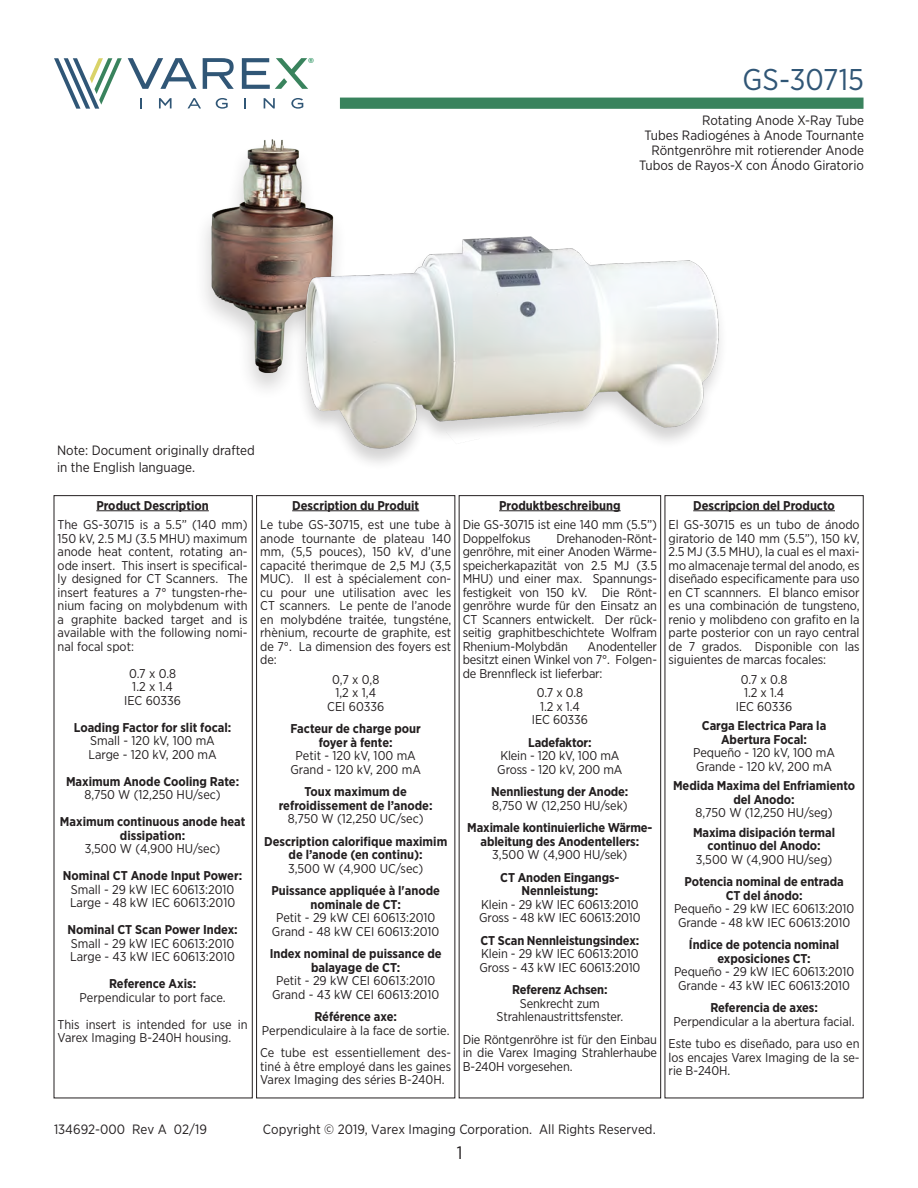
<style>
.page{position:relative;width:918px;height:1188px;background:#fff}
.page>*{position:absolute;margin:0;border:0;box-sizing:border-box;transform-origin:0 0}
.t1{font:30px "Gotham Narrow";color:#305676}
.t2{font:18px "Gotham Narrow";color:#231f20}
.t3{font:13.5px/16.2px "Gotham Narrow";color:#231f20}
.t4{font:12.75px/13.5px "Gotham Narrow";letter-spacing:-.005em;color:#231f20;text-align:justify}
.t5{font:700 12.75px/13.5px "Gotham Narrow";letter-spacing:-.005em;color:#231f20;text-align:center}
.t6{font:11.7px "Neutraface Text Book Alt";color:#0a8348}
</style>
<div class="page">
<div style="left:340px;top:98px;width:524px;height:11px;background:#39835d"></div>
<svg style="left:54px;top:58px;width:68px;height:51px"></svg>
<svg style="left:140px;top:98px;width:2px;height:10px"></svg>
<svg style="left:159px;top:98px;width:13px;height:10px"></svg>
<svg style="left:188px;top:98px;width:13px;height:10px"></svg>
<svg style="left:216px;top:98px;width:12px;height:11px"></svg>
<svg style="left:264px;top:98px;width:11px;height:10px"></svg>
<svg style="left:291px;top:98px;width:12px;height:11px"></svg>
<svg style="left:128px;top:58px;width:180px;height:31px"></svg>
<hr style="left:96px;top:510px;width:113px;height:1px;background:#231f20">
<div style="left:54px;top:495px;width:199px;height:603px;border:1px solid #231f20"></div>
<hr style="left:292px;top:510px;width:127px;height:1px;background:#231f20">
<div style="left:256px;top:495px;width:199px;height:603px;border:1px solid #231f20"></div>
<hr style="left:499px;top:510px;width:122px;height:1px;background:#231f20">
<div style="left:459px;top:495px;width:202px;height:603px;border:1px solid #231f20"></div>
<hr style="left:693px;top:510px;width:142px;height:1px;background:#231f20">
<div style="left:665px;top:495px;width:199px;height:603px;border:1px solid #231f20"></div>
<img style="left:205px;top:139px;width:129px;height:242px">
<img style="left:289px;top:225px;width:432px;height:234px">
<p class="t6" style="left:308px;top:54px;width:7px">®</p>
<h1 class="t1" style="left:743px;top:61px;width:123px">GS-30715</h1>
<p class="t3" style="left:702px;top:112px;width:163px">Rotating Anode X-Ray Tube</p>
<p class="t3" style="left:644px;top:127px;width:221px">Tubes Radiogénes à Anode Tournante</p>
<p class="t3" style="left:651px;top:142px;width:214px">Röntgenröhre mit rotierender Anode</p>
<p class="t3" style="left:639px;top:157px;width:226px">Tubos de Rayos-X con Ánodo Giratorio</p>
<p class="t3" style="left:57px;top:442px;width:199px">Note: Document originally drafted in the English language.</p>
<p class="t5" style="left:96px;top:498px;width:114px">Product Description</p>
<p class="t4" style="left:58px;top:518px;width:192px">The GS-30715 is a 5.5” (140 mm)<br>150 kV, 2.5 MJ (3.5 MHU) maximum anode heat content, rotating an&shy;ode insert. This insert is specifical&shy;ly designed for CT Scanners. The insert features a 7° tungsten-rhe&shy;nium facing on molybdenum with a graphite backed target and is available with the following nomi&shy;nal focal spot:</p>
<p class="t4" style="left:129px;top:666px;width:49px">0.7 x 0.8</p>
<p class="t4" style="left:132px;top:680px;width:42px">1.2 x 1.4</p>
<p class="t4" style="left:124px;top:693px;width:58px">IEC 60336</p>
<p class="t5" style="left:74px;top:720px;width:159px">Loading Factor for slit focal:</p>
<p class="t4" style="left:90px;top:734px;width:126px">Small - 120 kV, 100 mA</p>
<p class="t4" style="left:88px;top:747px;width:130px">Large - 120 kV, 200 mA</p>
<p class="t5" style="left:66px;top:774px;width:175px">Maximum Anode Cooling Rate:</p>
<p class="t4" style="left:85px;top:788px;width:138px">8,750 W (12,250 HU/sec)</p>
<p class="t5" style="left:60px;top:815px;width:187px">Maximum continuous anode heat dissipation:</p>
<p class="t4" style="left:85px;top:842px;width:137px">3,500 W (4,900 HU/sec)</p>
<p class="t5" style="left:63px;top:869px;width:181px">Nominal CT Anode Input Power:</p>
<p class="t4" style="left:71px;top:882px;width:165px">Small - 29 kW IEC 60613:2010</p>
<p class="t4" style="left:70px;top:896px;width:167px">Large - 48 kW IEC 60613:2010</p>
<p class="t5" style="left:67px;top:923px;width:172px">Nominal CT Scan Power Index:</p>
<p class="t4" style="left:71px;top:936px;width:165px">Small - 29 kW IEC 60613:2010</p>
<p class="t4" style="left:70px;top:950px;width:166px">Large - 43 kW IEC 60613:2010</p>
<p class="t5" style="left:109px;top:977px;width:89px">Reference Axis:</p>
<p class="t4" style="left:80px;top:990px;width:147px">Perpendicular to port face.</p>
<p class="t4" style="left:58px;top:1017px;width:191px">This insert is intended for use in<br>Varex Imaging B-240H housing.</p>
<p class="t5" style="left:292px;top:498px;width:129px">Description du Produit</p>
<p class="t4" style="left:260px;top:518px;width:193px">Le tube GS-30715, est une tube à anode tournante de plateau 140 mm, (5,5 pouces), 150 kV, d’une capacité therimque de 2,5 MJ (3,5<br>MUC). Il est à spécialement con&shy;cu pour une utilisation avec les CT scanners. Le pente de l’anode en molybdéne traitée, tungsténe, rhènium, recourte de graphite, est de 7°. La dimension des foyers est de:</p>
<p class="t4" style="left:332px;top:672px;width:49px">0,7 x 0,8</p>
<p class="t4" style="left:335px;top:686px;width:42px">1,2 x 1,4</p>
<p class="t4" style="left:327px;top:699px;width:58px">CEI 60336</p>
<p class="t5" style="left:291px;top:722px;width:132px">Facteur de charge pour foyer à fente:</p>
<p class="t4" style="left:296px;top:749px;width:122px">Petit - 120 kV, 100 mA</p>
<p class="t4" style="left:290px;top:762px;width:132px">Grand - 120 kV, 200 mA</p>
<p class="t5" style="left:279px;top:785px;width:155px">Toux maximum de refroidissement de l’anode:</p>
<p class="t4" style="left:288px;top:812px;width:137px">8,750 W (12,250 UC/sec)</p>
<p class="t5" style="left:264px;top:834px;width:185px">Description calorifique maximim de l’anode (en continu):</p>
<p class="t4" style="left:288px;top:861px;width:137px">3,500 W (4,900 UC/sec)</p>
<p class="t5" style="left:271px;top:884px;width:170px">Puissance appliquée à l'anode nominale de CT:</p>
<p class="t4" style="left:276px;top:911px;width:161px">Petit - 29 kW CEI 60613:2010</p>
<p class="t4" style="left:272px;top:924px;width:169px">Grand - 48 kW CEI 60613:2010</p>
<p class="t5" style="left:270px;top:947px;width:173px">Index nominal de puissance de balayage de CT:</p>
<p class="t4" style="left:276px;top:974px;width:161px">Petit - 29 kW CEI 60613:2010</p>
<p class="t4" style="left:272px;top:987px;width:169px">Grand - 43 kW CEI 60613:2010</p>
<p class="t5" style="left:314px;top:1010px;width:84px">Référence axe:</p>
<p class="t4" style="left:262px;top:1023px;width:189px">Perpendiculaire à la face de sortie.</p>
<p class="t4" style="left:260px;top:1046px;width:193px">Ce tube est essentiellement des&shy;tiné à être employé dans les gaines Varex Imaging des séries B-240H.</p>
<p class="t5" style="left:499px;top:498px;width:123px">Produktbeschreibung</p>
<p class="t4" style="left:463px;top:518px;width:196px">Die GS-30715 ist eine 140 mm (5.5”)<br>Doppelfokus</p>
<p class="t4" style="left:463px;top:531px;width:196px;text-indent:94px">Drehanoden-Rönt&shy;genröhre, mit einer Anoden Wärme&shy;speicherkapazität von 2.5 MJ (3.5<br>MHU) und einer max. Spannungs&shy;festigkeit von 150 kV. Die Rönt&shy;genröhre wurde für den Einsatz an CT Scanners entwickelt. Der rück&shy;seitig graphitbeschichtete Wolfram Rhenium-Molybdän</p>
<p class="t4" style="left:463px;top:639px;width:196px;text-indent:125px">Anodenteller besitzt einen Winkel von 7°. Folgen&shy;de Brennfleck ist lieferbar:</p>
<p class="t4" style="left:537px;top:686px;width:48px">0.7 x 0.8</p>
<p class="t4" style="left:540px;top:699px;width:41px">1.2 x 1.4</p>
<p class="t4" style="left:532px;top:713px;width:57px">IEC 60336</p>
<p class="t5" style="left:528px;top:735px;width:65px">Ladefaktor:</p>
<p class="t4" style="left:500px;top:749px;width:121px">Klein - 120 kV, 100 mA</p>
<p class="t4" style="left:497px;top:762px;width:127px">Gross - 120 kV, 200 mA</p>
<p class="t5" style="left:491px;top:785px;width:139px">Nennliestung der Anode:</p>
<p class="t4" style="left:492px;top:798px;width:137px">8,750 W (12,250 HU/sek)</p>
<p class="t5" style="left:467px;top:821px;width:187px">Maximale kontinuierliche Wärme&shy;ableitung des Anodentellers:</p>
<p class="t4" style="left:492px;top:848px;width:137px">3,500 W (4,900 HU/sek)</p>
<p class="t5" style="left:500px;top:870px;width:121px">CT Anoden Eingangs-<br>Nennleistung:</p>
<p class="t4" style="left:481px;top:897px;width:159px">Klein - 29 kW IEC 60613:2010</p>
<p class="t4" style="left:479px;top:911px;width:163px">Gross - 48 kW IEC 60613:2010</p>
<p class="t5" style="left:481px;top:933px;width:160px">CT Scan Nennleistungsindex:</p>
<p class="t4" style="left:481px;top:947px;width:159px">Klein - 29 kW IEC 60613:2010</p>
<p class="t4" style="left:479px;top:960px;width:163px">Gross - 43 kW IEC 60613:2010</p>
<p class="t5" style="left:512px;top:983px;width:97px">Referenz Achsen:</p>
<p class="t4" style="left:497px;top:996px;width:128px;text-align:center">Senkrecht zum<br>Strahlenaustrittsfenster.</p>
<p class="t4" style="left:463px;top:1032px;width:196px">Die Röntgenröhre ist für den Einbau in die Varex Imaging Strahlerhaube B-240H vorgesehen.</p>
<p class="t5" style="left:693px;top:498px;width:143px">Descripcion del Producto</p>
<p class="t4" style="left:669px;top:518px;width:193px">El GS-30715 es un tubo de ánodo giratorio de 140 mm (5.5”), 150 kV, 2.5 MJ (3.5 MHU), la cual es el maxi&shy;mo almacenaje termal del anodo, es diseñado especificamente para uso en CT scannners. El blanco emisor es una combinación de tungsteno, renio y molibdeno con grafito en la parte posterior con un rayo central de 7 grados. Disponible con las siguientes de marcas focales:</p>
<p class="t4" style="left:741px;top:672px;width:48px">0.7 x 0.8</p>
<p class="t4" style="left:744px;top:686px;width:42px">1.2 x 1.4</p>
<p class="t4" style="left:736px;top:699px;width:58px">IEC 60336</p>
<p class="t5" style="left:702px;top:719px;width:126px">Carga Electrica Para la</p>
<p class="t5" style="left:721px;top:732px;width:88px">Abertura Focal:</p>
<p class="t4" style="left:693px;top:746px;width:143px">Pequeño - 120 kV, 100 mA</p>
<p class="t4" style="left:696px;top:759px;width:137px">Grande - 120 kV, 200 mA</p>
<p class="t5" style="left:673px;top:779px;width:184px">Medida Maxima del Enfriamiento del Anodo:</p>
<p class="t4" style="left:696px;top:806px;width:139px">8,750 W (12,250 HU/seg)</p>
<p class="t5" style="left:693px;top:825px;width:144px">Maxima disipación termal continuo del Anodo:</p>
<p class="t4" style="left:696px;top:852px;width:138px">3,500 W (4,900 HU/seg)</p>
<p class="t5" style="left:685px;top:875px;width:161px">Potencia nominal de entrada<br>CT del ánodo:</p>
<p class="t4" style="left:674px;top:902px;width:182px">Pequeño - 29 kW IEC 60613:2010</p>
<p class="t4" style="left:678px;top:915px;width:174px">Grande - 48 kW IEC 60613:2010</p>
<p class="t5" style="left:689px;top:938px;width:152px">Índice de potencia nominal</p>
<p class="t5" style="left:717px;top:951px;width:95px">exposiciones CT:</p>
<p class="t4" style="left:674px;top:965px;width:182px">Pequeño - 29 kW IEC 60613:2010</p>
<p class="t4" style="left:678px;top:978px;width:173px">Grande - 43 kW IEC 60613:2010</p>
<p class="t5" style="left:710px;top:1001px;width:109px">Referencia de axes:</p>
<p class="t4" style="left:674px;top:1014px;width:182px">Perpendicular a la abertura facial.</p>
<p class="t4" style="left:669px;top:1037px;width:193px">Este tubo es diseñado, para uso en los encajes Varex Imaging de la se&shy;rie B-240H.</p>
<p class="t3" style="left:54px;top:1121px;width:155px">134692-000 Rev A 02/19</p>
<p class="t3" style="left:263px;top:1121px;width:394px">Copyright © 2019, Varex Imaging Corporation. All Rights Reserved.</p>
<h2 class="t2" style="left:457px;top:1142px;width:7px">1</h2>
</div>
